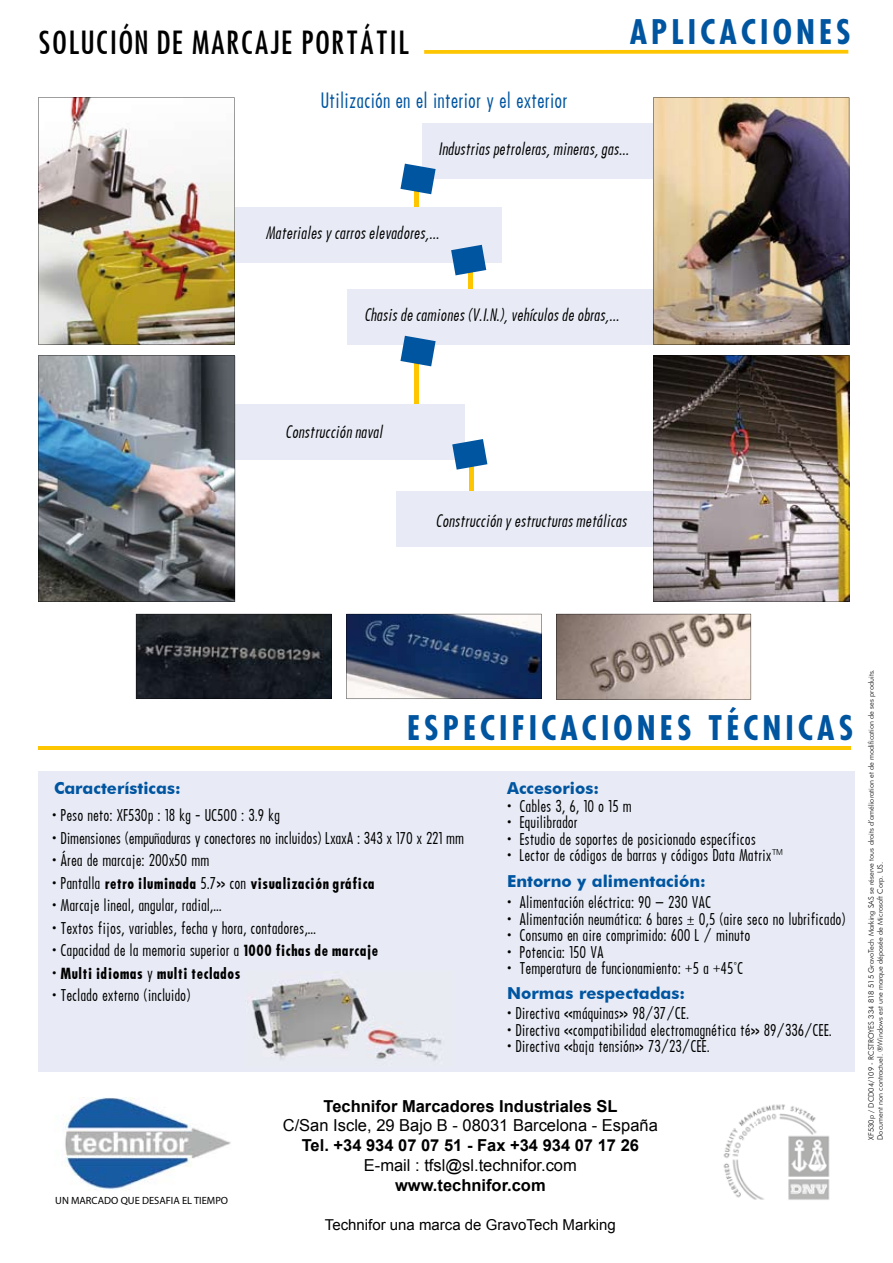
<style>
.page{position:relative;width:893px;height:1263px;background:#fff}
.page>*{position:absolute;margin:0;border:0;box-sizing:border-box;transform-origin:0 0}
.t1{font:700 condensed 33px "Futura";letter-spacing:.125em;color:#0055a0}
.t2{font:30px "Futura Cond Demi";letter-spacing:.04em;color:#000}
.t3{font:500 19.5px "Futura Cond";color:#0055a0}
.t4{font:700 16.5px "Arial";color:#000}
.t5{font:16.5px "Arial";color:#000}
.t6{font:700 16.5px "Futura BT";color:#0055a0}
.t7{font:italic 500 15.75px "Futura Cond";color:#000}
.t8{font:500 15px "Futura Cond";color:#000}
.t9{font:700 15px "Futura Cond";color:#000}
.t10{font:15px "Arial";color:#000}
.t11{font:10.5px "Myriad Pro";color:#000}
.t12{font:300 7.5px/9px "Futura BT";color:#000}
.s1{font-weight:500}
.s2{font-weight:700}
</style>
<div class="page">
<div style="left:422px;top:123px;width:233px;height:56px;background:#e8ebf5"></div>
<hr style="left:414px;top:184px;width:4px;height:52px;background:#fdc600">
<div style="left:468px;top:266px;width:5px;height:35px;background:#fdc600"></div>
<hr style="left:414px;top:356px;width:4px;height:52px;background:#fdc600">
<div style="left:469px;top:462px;width:5px;height:37px;background:#fdc600"></div>
<div style="left:397px;top:491px;width:257px;height:56px;background:#e8ebf5"></div>
<div style="left:231px;top:404px;width:233px;height:55px;background:#e8ebf5"></div>
<div style="left:347px;top:289px;width:308px;height:56px;background:#e8ebf5"></div>
<div style="left:232px;top:207px;width:270px;height:56px;background:#e8ebf5"></div>
<div style="left:38px;top:771px;width:817px;height:300px;background:#e8ebf5"></div>
<svg style="left:451px;top:245px;width:35px;height:30px"></svg>
<svg style="left:400px;top:336px;width:36px;height:30px"></svg>
<svg style="left:400px;top:164px;width:36px;height:30px"></svg>
<svg style="left:452px;top:439px;width:35px;height:31px"></svg>
<svg style="left:424px;top:50px;width:424px;height:4px;background:#fdca13"></svg>
<hr style="left:38px;top:747px;width:812px;height:3px;background:#fdc600">
<img style="left:723px;top:1104px;width:107px;height:96px">
<img style="left:653px;top:98px;width:196px;height:247px">
<img style="left:38px;top:98px;width:197px;height:247px">
<img style="left:38px;top:356px;width:197px;height:246px">
<img style="left:654px;top:356px;width:195px;height:246px">
<svg style="left:136px;top:614px;width:196px;height:85px;background:#1f2329"></svg>
<svg style="left:346px;top:614px;width:196px;height:85px;background:#3c5175"></svg>
<svg style="left:556px;top:614px;width:195px;height:85px;background:#b9a8a0"></svg>
<img style="left:248px;top:978px;width:194px;height:83px">
<img style="left:63px;top:1097px;width:168px;height:93px">
<h2 class="t2" style="left:38px;top:23px;width:373px">SOLUCIÓN DE MARCAJE PORTÁTIL</h2>
<h3 class="t3" style="left:321px;top:88px;width:248px">Utilización en el interior y el exterior</h3>
<h1 class="t1" style="left:630px;top:11px;width:222px">APLICACIONES</h1>
<p class="t7" style="left:438px;top:139px;width:192px">Industrias petroleras, mineras, gas...</p>
<p class="t7" style="left:266px;top:223px;width:175px">Materiales y carros elevadores,...</p>
<p class="t7" style="left:364px;top:304px;width:257px">Chasis de camiones (V.I.N.), vehículos de obras,...</p>
<p class="t7" style="left:285px;top:421px;width:99px">Construcción naval</p>
<p class="t7" style="left:435px;top:511px;width:193px">Construcción y estructuras metálicas</p>
<h1 class="t1" style="left:407px;top:707px;width:448px">ESPECIFICACIONES TÉCNICAS</h1>
<p class="t6" style="left:54px;top:778px;width:128px">Características:</p>
<p class="t6" style="left:507px;top:778px;width:93px">Accesorios:</p>
<p class="t8" style="left:52px;top:806px;width:229px">• Peso neto: XF530p : 18 kg - UC500 : 3.9 kg</p>
<p class="t8" style="left:52px;top:828px;width:413px">• Dimensiones (empuñaduras y conectores no incluidos) LxaxA : 343 x 170 x 221 mm</p>
<p class="t8" style="left:52px;top:851px;width:159px">• Área de marcaje: 200x50 mm</p>
<p class="t9" style="left:52px;top:873px;width:324px"><span class="s1">• Pantalla</span> retro iluminada <span class="s1">5.7» con</span> visualización gráfica</p>
<p class="t8" style="left:52px;top:896px;width:171px">• Marcaje lineal, angular, radial,…</p>
<p class="t8" style="left:52px;top:918px;width:265px">• Textos fijos, variables, fecha y hora, contadores,…</p>
<p class="t8" style="left:52px;top:941px;width:328px">• Capacidad de la memoria superior a <span class="s2">1000 fichas de marcaje</span></p>
<p class="t9" style="left:52px;top:963px;width:190px"><span class="s1">•</span> Multi idiomas <span class="s1">y</span> multi teclados</p>
<p class="t8" style="left:52px;top:986px;width:140px">• Teclado externo (incluido)</p>
<p class="t8" style="left:507px;top:796px;width:126px">• Cables 3, 6, 10 o 15 m</p>
<p class="t8" style="left:507px;top:813px;width:72px">• Equilibrador</p>
<p class="t8" style="left:507px;top:829px;width:250px">• Estudio de soportes de posicionado específicos</p>
<p class="t8" style="left:507px;top:846px;width:277px">• Lector de códigos de barras y códigos Data Matrix™</p>
<p class="t8" style="left:507px;top:893px;width:206px">• Alimentación eléctrica: 90 – 230 VAC</p>
<p class="t8" style="left:507px;top:909px;width:340px">• Alimentación neumática: 6 bares ± 0,5 (aire seco no lubrificado)</p>
<p class="t8" style="left:507px;top:926px;width:245px">• Consumo en aire comprimido: 600 L / minuto</p>
<p class="t8" style="left:507px;top:942px;width:98px">• Potencia: 150 VA</p>
<p class="t8" style="left:507px;top:959px;width:238px">• Temperatura de funcionamiento: +5 a +45°C</p>
<p class="t8" style="left:507px;top:1004px;width:183px">• Directiva «máquinas» 98/37/CE.</p>
<p class="t8" style="left:507px;top:1020px;width:326px">• Directiva «compatibilidad electromagnética té» 89/336/CEE.</p>
<p class="t8" style="left:507px;top:1037px;width:204px">• Directiva «baja tensión» 73/23/CEE.</p>
<p class="t6" style="left:507px;top:871px;width:200px">Entorno y alimentación:</p>
<p class="t6" style="left:507px;top:983px;width:180px">Normas respectadas:</p>
<p class="t11" style="left:55px;top:1194px;width:174px">UN MARCADO QUE DESAFIA EL TIEMPO</p>
<p class="t4" style="left:323px;top:1095px;width:296px">Technifor Marcadores Industriales SL</p>
<p class="t5" style="left:283px;top:1115px;width:377px">C/San Iscle, 29 Bajo B - 08031 Barcelona - España</p>
<p class="t4" style="left:302px;top:1134px;width:339px">Tel. +34 934 07 07 51 - Fax +34 934 07 17 26</p>
<p class="t5" style="left:364px;top:1154px;width:214px">E-mail : tfsl@sl.technifor.com</p>
<p class="t4" style="left:395px;top:1174px;width:152px">www.technifor.com</p>
<p class="t10" style="left:325px;top:1215px;width:292px">Technifor una marca de GravoTech Marking</p>
<p class="t12" style="left:867px;top:1140px;width:472px;rotate:-90deg">XF530p / DCD04/109 - RCSTROYES 334 818 515 GravoTech Marking SAS se réserve tous droits d’amélioration et de modification de ses produits.<br>Document non contractuel. ®Windows est une marque déposée de Microsoft Corp. US.</p>
</div>
